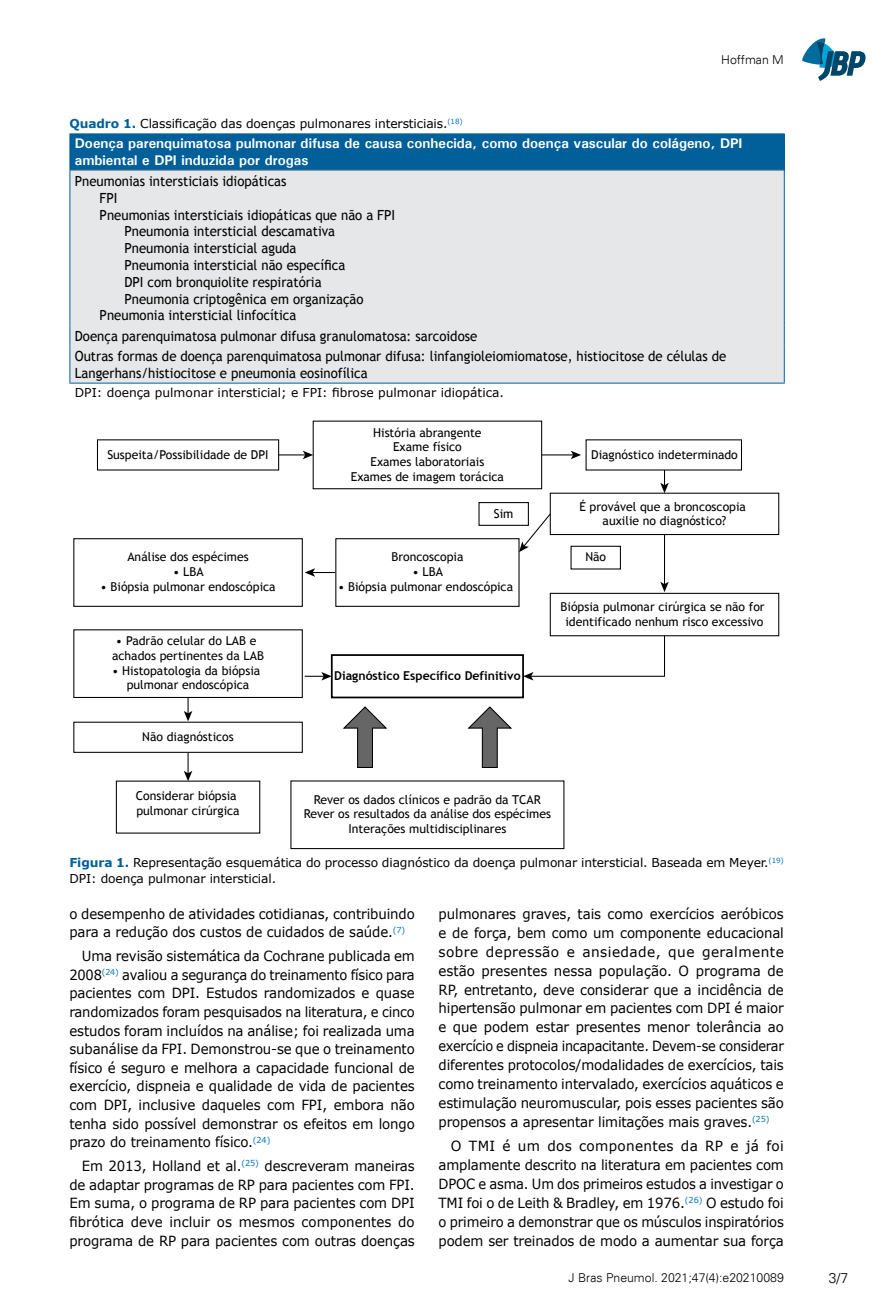
<style>
.page{position:relative;width:893px;height:1315px;background:#fff}
.page>*{position:absolute;margin:0;border:0;box-sizing:border-box;transform-origin:0 0}
.t1{font:14px/18.6px "Verdana";letter-spacing:-.01em;color:#000;text-align:justify;scale:.95 1}
.t2{font:14px/20.3px "Trebuchet MS";color:#000;scale:.94 1}
.t3{font:14px/18.9px "Verdana";letter-spacing:-.01em;color:#000;text-align:justify}
.t4{font:700 14px/16.8px "Univers";color:#fff}
.t5{font:300 14px "Univers";color:#000}
.t6{font:12.25px/14.7px "Trebuchet MS";color:#000;text-align:center}
.t7{font:12.25px/15.8px "Verdana";letter-spacing:-.01em;color:#000}
.t8{font:300 12.25px "Univers";color:#000}
.t9{font:700 12.25px "Trebuchet MS";color:#000}
.s1{font-weight:700;color:#01609a}
</style>
<div class="page">
<svg style="left:802px;top:38px;width:64px;height:43px"></svg>
<div style="left:70px;top:134px;width:714px;height:36px;background:#01609a"></div>
<div style="left:70px;top:171px;width:714px;height:212px;background:#e6e7e8"></div>
<hr style="left:70px;top:170px;width:714px;height:1px;background:#6d89a5">
<hr style="left:69px;top:133px;width:716px;height:1px;background:#01609a">
<hr style="left:69px;top:134px;width:1px;height:36px;background:#01609a">
<hr style="left:784px;top:134px;width:1px;height:36px;background:#01609a">
<hr style="left:69px;top:170px;width:1px;height:155px;background:#01609a">
<hr style="left:784px;top:170px;width:1px;height:155px;background:#01609a">
<svg style="left:69px;top:325px;width:1px;height:21px"></svg>
<svg style="left:784px;top:325px;width:1px;height:21px"></svg>
<hr style="left:69px;top:346px;width:1px;height:37px;background:#01609a">
<hr style="left:784px;top:346px;width:1px;height:37px;background:#01609a">
<hr style="left:69px;top:383px;width:716px;height:1px;background:#01609a">
<hr style="left:274px;top:454px;width:32px;height:1px;background:#000">
<svg style="left:303px;top:451px;width:10px;height:8px"></svg>
<hr style="left:664px;top:528px;width:1px;height:57px;background:#000">
<svg style="left:660px;top:582px;width:9px;height:10px"></svg>
<hr style="left:312px;top:572px;width:37px;height:1px;background:#000">
<svg style="left:305px;top:568px;width:10px;height:9px"></svg>
<hr style="left:188px;top:677px;width:1px;height:37px;background:#000">
<svg style="left:184px;top:711px;width:8px;height:10px"></svg>
<hr style="left:664px;top:455px;width:1px;height:31px;background:#000">
<svg style="left:660px;top:483px;width:9px;height:10px"></svg>
<hr style="left:188px;top:737px;width:1px;height:37px;background:#000">
<svg style="left:184px;top:771px;width:8px;height:9px"></svg>
<svg style="left:305px;top:672px;width:26px;height:8px"></svg>
<div style="left:97px;top:440px;width:182px;height:30px;background:#fff"></div>
<div style="left:586px;top:440px;width:155px;height:30px;background:#fff"></div>
<div style="left:478px;top:502px;width:51px;height:24px;border:1px solid #000"></div>
<div style="left:570px;top:546px;width:51px;height:23px;border:1px solid #000"></div>
<div style="left:550px;top:493px;width:229px;height:41px;background:#fff"></div>
<div style="left:550px;top:493px;width:229px;height:42px;border:1px solid #000"></div>
<div style="left:550px;top:593px;width:229px;height:43px;border:1px solid #000"></div>
<div style="left:331px;top:654px;width:193px;height:44px;border:2px solid #000"></div>
<div style="left:313px;top:420px;width:229px;height:69px;border:1px solid #000"></div>
<div style="left:73px;top:538px;width:230px;height:69px;border:1px solid #000"></div>
<div style="left:74px;top:630px;width:228px;height:67px;background:#fff"></div>
<div style="left:73px;top:629px;width:230px;height:69px;border:1px solid #000"></div>
<div style="left:290px;top:780px;width:274px;height:69px;border:1px solid #000"></div>
<div style="left:336px;top:539px;width:183px;height:67px;background:#fff"></div>
<div style="left:335px;top:538px;width:184px;height:69px;border:1px solid #000"></div>
<div style="left:74px;top:722px;width:228px;height:30px;background:#fff"></div>
<div style="left:73px;top:721px;width:230px;height:32px;border:1px solid #000"></div>
<svg style="left:519px;top:512px;width:33px;height:40px"></svg>
<svg style="left:343px;top:706px;width:45px;height:62px"></svg>
<svg style="left:467px;top:706px;width:45px;height:62px"></svg>
<svg style="left:523px;top:634px;width:143px;height:46px"></svg>
<hr style="left:542px;top:454px;width:32px;height:1px;background:#000">
<svg style="left:571px;top:451px;width:10px;height:8px"></svg>
<p class="t8" style="left:721px;top:52px;width:64px">Hoffman M</p>
<p class="t7" style="left:69px;top:116px;width:395px"><span class="s1">Quadro 1.</span> Classificação das doenças pulmonares intersticiais.<sup>(18)</sup></p>
<p class="t4" style="left:75px;top:135px;width:669px">Doença parenquimatosa pulmonar difusa de causa conhecida, como doença vascular do colágeno, DPI ambiental e DPI induzida por drogas</p>
<p class="t2" style="left:75px;top:171px;width:227px">Pneumonias intersticiais idiopáticas</p>
<p class="t2" style="left:100px;top:188px;width:21px">FPI</p>
<p class="t2" style="left:100px;top:205px;width:316px">Pneumonias intersticiais idiopáticas que não a FPI</p>
<p class="t2" style="left:124px;top:221px;width:226px">Pneumonia intersticial descamativa</p>
<p class="t2" style="left:124px;top:238px;width:185px">Pneumonia intersticial aguda</p>
<p class="t2" style="left:124px;top:255px;width:236px">Pneumonia intersticial não específica</p>
<p class="t2" style="left:124px;top:272px;width:211px">DPI com bronquiolite respiratória</p>
<p class="t2" style="left:124px;top:289px;width:256px">Pneumonia criptogênica em organização</p>
<p class="t2" style="left:100px;top:305px;width:211px">Pneumonia intersticial linfocítica</p>
<p class="t2" style="left:75px;top:326px;width:695px">Doença parenquimatosa pulmonar difusa granulomatosa: sarcoidose<br>Outras formas de doença parenquimatosa pulmonar difusa: linfangioleiomiomatose, histiocitose de células de</p>
<p class="t2" style="left:75px;top:363px;width:313px">Langerhans/histiocitose e pneumonia eosinofílica</p>
<p class="t7" style="left:75px;top:385px;width:431px">DPI: doença pulmonar intersticial; e FPI: fibrose pulmonar idiopática.</p>
<p class="t6" style="left:107px;top:447px;width:163px">Suspeita/Possibilidade de DPI</p>
<p class="t6" style="left:127px;top:550px;width:123px">Análise dos espécimes</p>
<p class="t6" style="left:173px;top:564px;width:32px">• LBA</p>
<p class="t6" style="left:101px;top:579px;width:177px">• Biópsia pulmonar endoscópica</p>
<p class="t6" style="left:112px;top:634px;width:153px">• Padrão celular do LAB e achados pertinentes da LAB</p>
<p class="t6" style="left:112px;top:663px;width:150px">• Histopatologia da biópsia pulmonar endoscópica</p>
<p class="t6" style="left:142px;top:729px;width:93px">Não diagnósticos</p>
<p class="t6" style="left:351px;top:425px;width:155px">História abrangente<br>Exame físico<br>Exames laboratoriais<br>Exames de imagem torácica</p>
<p class="t6" style="left:494px;top:506px;width:21px">Sim</p>
<p class="t6" style="left:391px;top:550px;width:73px">Broncoscopia</p>
<p class="t6" style="left:413px;top:564px;width:32px">• LBA</p>
<p class="t6" style="left:338px;top:579px;width:177px">• Biópsia pulmonar endoscópica</p>
<p class="t9" style="left:334px;top:668px;width:188px">Diagnóstico Específico Definitivo</p>
<p class="t6" style="left:591px;top:447px;width:148px">Diagnóstico indeterminado</p>
<p class="t6" style="left:579px;top:499px;width:168px">É provável que a broncoscopia auxilie no diagnóstico?</p>
<p class="t6" style="left:585px;top:550px;width:22px">Não</p>
<p class="t6" style="left:561px;top:599px;width:206px">Biópsia pulmonar cirúrgica se não for identificado nenhum risco excessivo</p>
<p class="t6" style="left:136px;top:788px;width:105px;text-align:left">Considerar biópsia pulmonar cirúrgica</p>
<p class="t6" style="left:304px;top:792px;width:249px">Rever os dados clínicos e padrão da TCAR<br>Rever os resultados da análise dos espécimes<br>Interações multidisciplinares</p>
<p class="t7" style="left:69px;top:854px;width:716px"><span class="s1">Figura 1.</span> Representação esquemática do processo diagnóstico da doença pulmonar intersticial. Baseada em Meyer.<sup>(19)<br></sup>DPI: doença pulmonar intersticial.</p>
<p class="t1" style="left:69px;top:904px;width:365px">o desempenho de atividades cotidianas, contribuindo para a redução dos custos de cuidados de saúde.<sup>(7)</sup></p>
<p class="t1" style="left:69px;top:946px;width:365px;text-indent:12px">Uma revisão sistemática da Cochrane publicada em 2008<sup>(24)</sup> avaliou a segurança do treinamento físico para pacientes com DPI. Estudos randomizados e quase randomizados foram pesquisados na literatura, e cinco estudos foram incluídos na análise; foi realizada uma subanálise da FPI. Demonstrou-se que o treinamento físico é seguro e melhora a capacidade funcional de exercício, dispneia e qualidade de vida de pacientes com DPI, inclusive daqueles com FPI, embora não tenha sido possível demonstrar os efeitos em longo prazo do treinamento físico.<sup>(24)</sup></p>
<p class="t1" style="left:69px;top:1156px;width:365px;text-indent:12px">Em 2013, Holland et al.<sup>(25)</sup> descreveram maneiras de adaptar programas de RP para pacientes com FPI.<br>Em suma, o programa de RP para pacientes com DPI fibrótica deve incluir os mesmos componentes do programa de RP para pacientes com outras doenças</p>
<p class="t1" style="left:439px;top:904px;width:365px">pulmonares graves, tais como exercícios aeróbicos e de força, bem como um componente educacional sobre depressão e ansiedade, que geralmente estão presentes nessa população. O programa de RP, entretanto, deve considerar que a incidência de hipertensão pulmonar em pacientes com DPI é maior e que podem estar presentes menor tolerância ao exercício e dispneia incapacitante. Devem-se considerar diferentes protocolos/modalidades de exercícios, tais como treinamento intervalado, exercícios aquáticos e estimulação neuromuscular, pois esses pacientes são propensos a apresentar limitações mais graves.<sup>(25)</sup></p>
<p class="t3" style="left:439px;top:1136px;width:347px;text-indent:12px">O TMI é um dos componentes da RP e já foi amplamente descrito na literatura em pacientes com DPOC e asma. Um dos primeiros estudos a investigar o TMI foi o de Leith &amp; Bradley, em 1976.<sup>(26)</sup> O estudo foi o primeiro a demonstrar que os músculos inspiratórios podem ser treinados de modo a aumentar sua força</p>
<p class="t8" style="left:569px;top:1270px;width:217px">J Bras Pneumol. 2021;47(4):e20210089</p>
<p class="t5" style="left:829px;top:1269px;width:21px">3/7</p>
</div>
